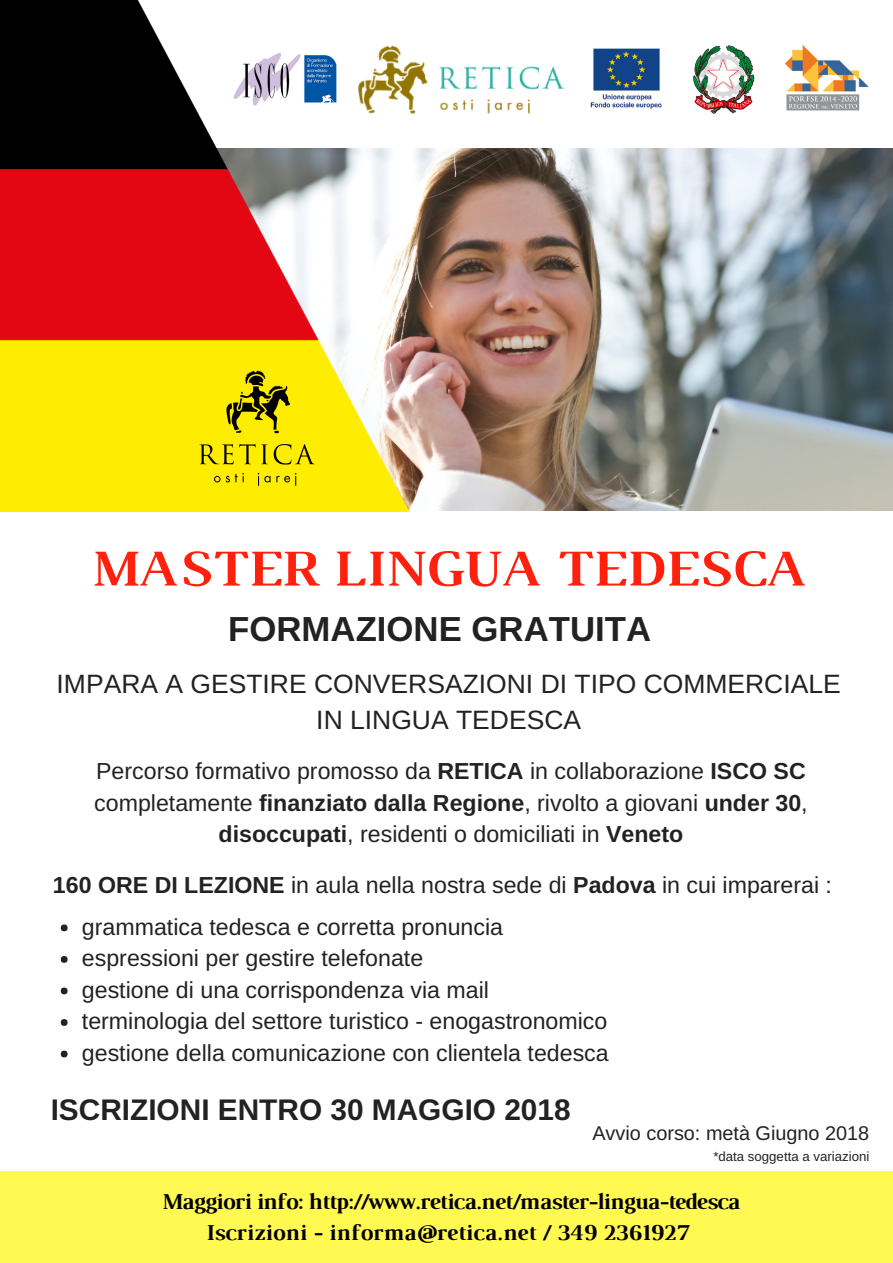
<style>
.page{position:relative;width:893px;height:1263px;background:#fff}
.page>*{position:absolute;margin:0;border:0;box-sizing:border-box;transform-origin:0 0}
.t1{font:700 52.95px "Luthier";color:#ff200d}
.t2{font:700 34.8px "Arimo";color:#222}
.t3{font:700 29.85px "Arimo";color:#222}
.t4{font:26.55px/36px "Arimo";color:#222;text-align:center}
.t5{font:23.25px/31.5px "Arimo";color:#222}
.t6{font:700 23.25px/30.5px "Luthier";letter-spacing:-.03em;color:#000;text-align:center}
.t7{font:19.8px "Arimo";color:#222}
.t8{font:13.2px "Arimo";color:#222}
.s1{font-weight:700}
</style>
<div class="page">
<img style="left:585px;top:149px;width:308px;height:361px">
<img style="left:0;top:0;width:585px;height:511px">
<img style="left:199px;top:370px;width:115px;height:115px">
<div style="left:0;top:1171px;width:893px;height:92px;background:#fff952"></div>
<img style="left:227px;top:38px;width:641px;height:88px">
<div style="left:61px;top:924px;width:7px;height:7px;background:#222;border-radius:50%"></div>
<div style="left:61px;top:956px;width:7px;height:7px;background:#222;border-radius:50%"></div>
<div style="left:61px;top:987px;width:7px;height:7px;background:#222;border-radius:50%"></div>
<div style="left:61px;top:1019px;width:7px;height:7px;background:#222;border-radius:50%"></div>
<div style="left:61px;top:1051px;width:7px;height:6px;background:#222;border-radius:50%"></div>
<h1 class="t1" style="left:89px;top:549px;width:719px">MASTER LINGUA TEDESCA</h1>
<h2 class="t2" style="left:228px;top:609px;width:424px">FORMAZIONE GRATUITA</h2>
<p class="t4" style="left:57px;top:665px;width:786px">IMPARA A GESTIRE CONVERSAZIONI DI TIPO COMMERCIALE<br>IN LINGUA TEDESCA</p>
<p class="t5" style="left:94px;top:755px;width:715px;text-align:center">Percorso formativo promosso da <span class="s1">RETICA</span> in collaborazione <span class="s1">ISCO SC </span>completamente <span class="s1">finanziato dalla Regione</span>, rivolto a giovani <span class="s1">under 30</span>, <span class="s1">disoccupati</span>, residenti o domiciliati in <span class="s1">Veneto</span></p>
<p class="t5" style="left:82px;top:864px;width:752px;line-height:41.7px;text-indent:-29px"><span class="s1">160 ORE DI LEZIONE</span> in aula nella nostra sede di <span class="s1">Padova</span> in cui imparerai : grammatica tedesca e corretta pronuncia</p>
<p class="t5" style="left:82px;top:942px;width:528px">espressioni per gestire telefonate<br>gestione di una corrispondenza via mail terminologia del settore turistico - enogastronomico gestione della comunicazione con clientela tedesca</p>
<p class="t3" style="left:51px;top:1093px;width:521px">ISCRIZIONI ENTRO 30 MAGGIO 2018</p>
<p class="t7" style="left:592px;top:1122px;width:278px">Avvio corso: metà Giugno 2018</p>
<p class="t8" style="left:713px;top:1149px;width:157px">*data soggetta a variazioni</p>
<p class="t6" style="left:161px;top:1188px;width:580px">Maggiori info: http://www.retica.net/master-lingua-tedesca<br>Iscrizioni - informa@retica.net / 349 2361927</p>
</div>
